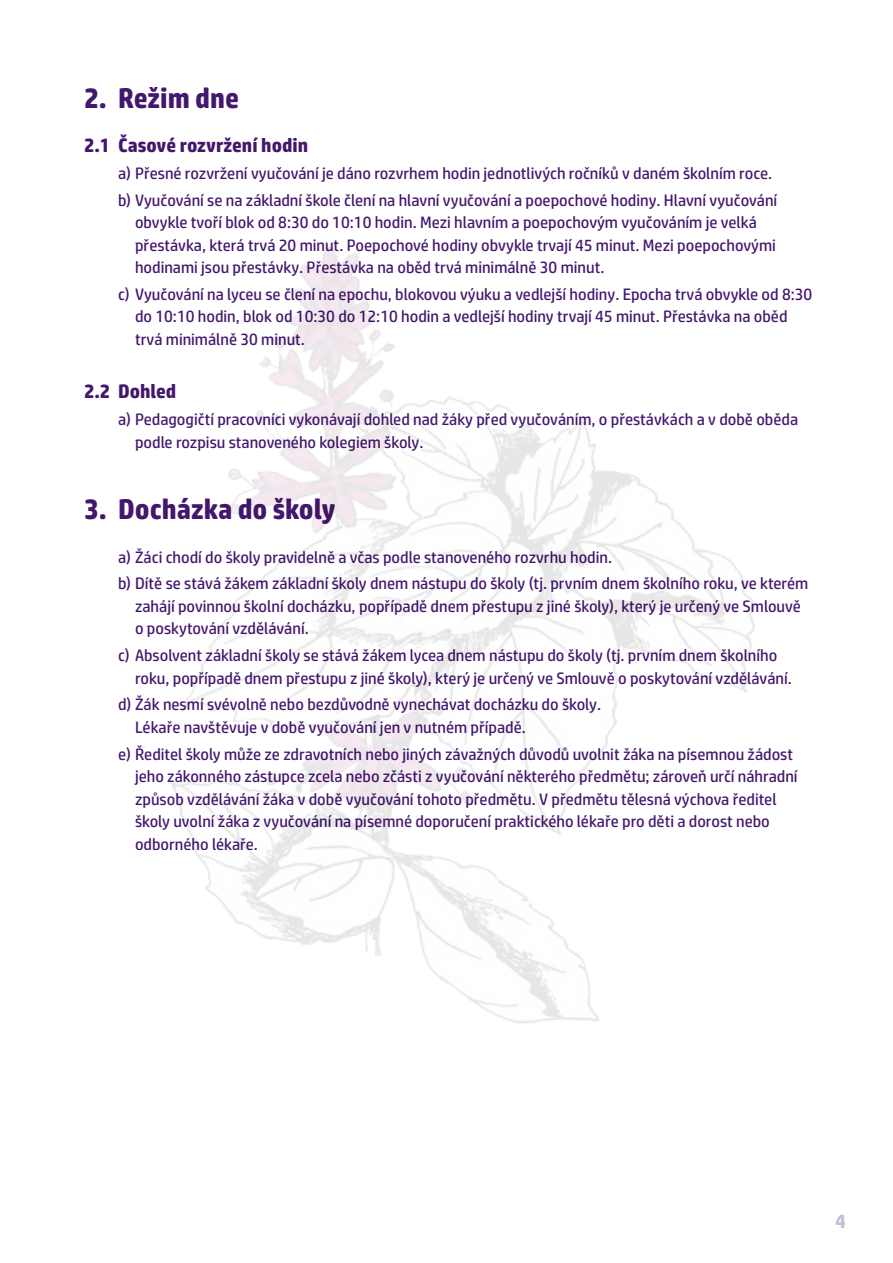
<style>
.page{position:relative;width:893px;height:1263px;background:#fff}
.page>*{position:absolute;margin:0;border:0;box-sizing:border-box;transform-origin:0 0}
.t1{font:700 28.5px "HP Simplified W02";color:#43176e}
.t2{font:700 19.5px "HP Simplified W02";color:#43176e}
.t3{font:700 19.5px "HP Simplified W02";color:#c5bdd7}
.t4{font:16.5px/22.5px "HP Simplified W02";color:#43176e}
</style>
<div class="page">
<img style="left:171px;top:247px;width:584px;height:776px">
<h1 class="t1" style="left:84px;top:80px;width:156px">2. Režim dne</h1>
<p class="t2" style="left:84px;top:132px;width:226px">2.1 Časové rozvržení hodin</p>
<p class="t4" style="left:118px;top:160px;width:661px;line-height:26.7px">a) Přesné rozvržení vyučování je dáno rozvrhem hodin jednotlivých ročníků v daném školním roce. b) Vyučování se na základní škole člení na hlavní vyučování a poepochové hodiny. Hlavní vyučování</p>
<p class="t4" style="left:135px;top:211px;width:642px">obvykle tvoří blok od 8:30 do 10:10 hodin. Mezi hlavním a poepochovým vyučováním je velká přestávka, která trvá 20 minut. Poepochové hodiny obvykle trvají 45 minut. Mezi poepochovými hodinami jsou přestávky. Přestávka na oběd trvá minimálně 30 minut.</p>
<p class="t4" style="left:135px;top:283px;width:679px;text-indent:-17px">c) Vyučování na lyceu se člení na epochu, blokovou výuku a vedlejší hodiny. Epocha trvá obvykle od 8:30 do 10:10 hodin, blok od 10:30 do 12:10 hodin a vedlejší hodiny trvají 45 minut. Přestávka na oběd trvá minimálně 30 minut.</p>
<p class="t2" style="left:84px;top:379px;width:94px">2.2 Dohled</p>
<p class="t4" style="left:135px;top:408px;width:665px;text-indent:-17px">a) Pedagogičtí pracovníci vykonávají dohled nad žáky před vyučováním, o přestávkách a v době oběda podle rozpisu stanoveného kolegiem školy.</p>
<h1 class="t1" style="left:84px;top:490px;width:253px">3. Docházka do školy</h1>
<p class="t4" style="left:118px;top:543px;width:692px;line-height:26.7px">a) Žáci chodí do školy pravidelně a včas podle stanoveného rozvrhu hodin.<br>b) Dítě se stává žákem základní školy dnem nástupu do školy (tj. prvním dnem školního roku, ve kterém</p>
<p class="t4" style="left:135px;top:595px;width:667px">zahájí povinnou školní docházku, popřípadě dnem přestupu z jiné školy), který je určený ve Smlouvě o poskytování vzdělávání.</p>
<p class="t4" style="left:135px;top:644px;width:658px;text-indent:-17px">c) Absolvent základní školy se stává žákem lycea dnem nástupu do školy (tj. prvním dnem školního roku, popřípadě dnem přestupu z jiné školy), který je určený ve Smlouvě o poskytování vzdělávání.</p>
<p class="t4" style="left:135px;top:693px;width:468px;text-indent:-17px">d) Žák nesmí svévolně nebo bezdůvodně vynechávat docházku do školy.<br>Lékaře navštěvuje v době vyučování jen v nutném případě.</p>
<p class="t4" style="left:135px;top:743px;width:664px;text-indent:-17px">e) Ředitel školy může ze zdravotních nebo jiných závažných důvodů uvolnit žáka na písemnou žádost jeho zákonného zástupce zcela nebo zčásti z vyučování některého předmětu; zároveň určí náhradní způsob vzdělávání žáka v době vyučování tohoto předmětu. V předmětu tělesná výchova ředitel školy uvolní žáka z vyučování na písemné doporučení praktického lékaře pro děti a dorost nebo odborného lékaře.</p>
<p class="t3" style="left:835px;top:1208px;width:12px">4</p>
</div>
